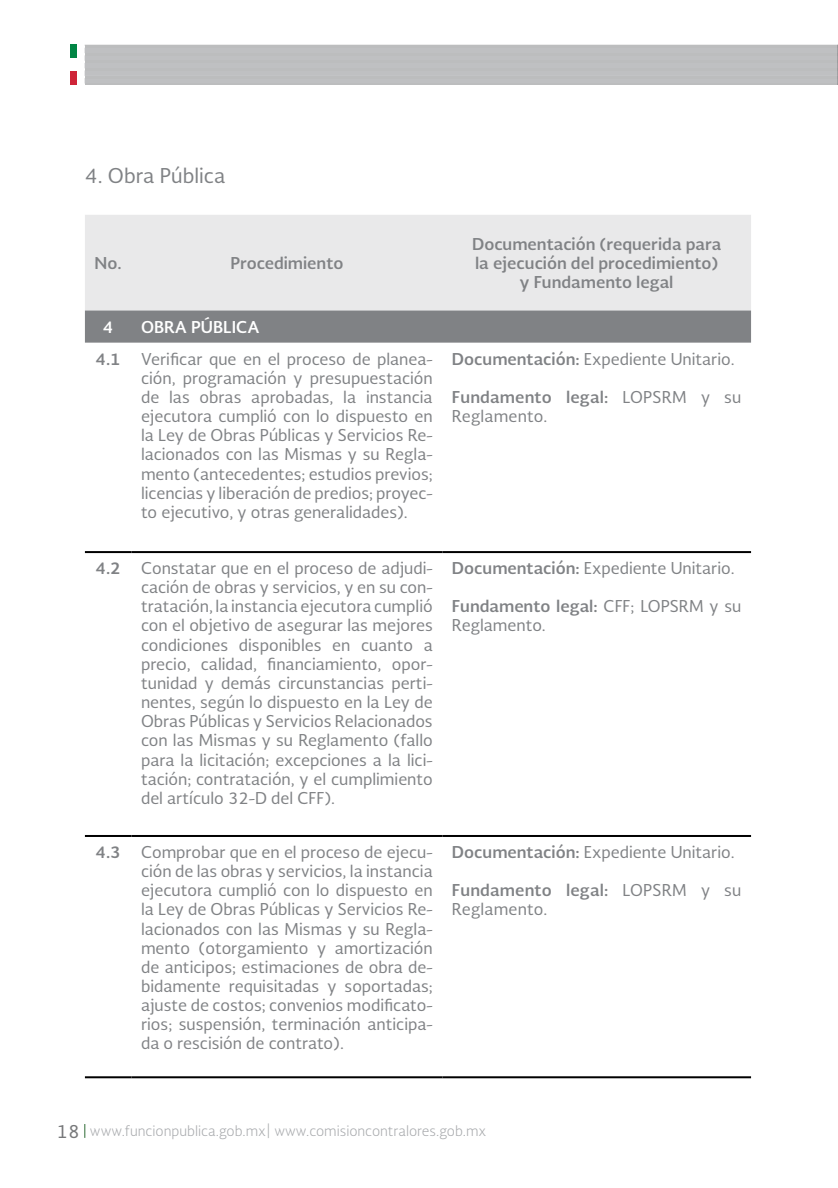
<style>
.page{position:relative;width:838px;height:1188px;background:#fff}
.page>*{position:absolute;margin:0;border:0;box-sizing:border-box;transform-origin:0 0}
.t1{font:19.95px "Soberana Sans";color:#808285}
.t2{font:15.9px/19.2px "Soberana Sans";color:#808285;text-align:justify}
.t3{font:700 15.9px/19.2px "Soberana Sans";color:#808285;text-align:center}
.t4{font:700 15.9px "Soberana Sans";color:#fff}
.t5{font:300 13.95px "Soberana Sans";color:#a7a9ac}
.s1{font-weight:700}
.s2{font-weight:400;font-size:18px;color:#77787a}
</style>
<div class="page">
<div style="left:70px;top:45px;width:6px;height:13px;background:#008544"></div>
<div style="left:70px;top:71px;width:6px;height:14px;background:#cf2438"></div>
<svg style="left:84px;top:1124px;width:1px;height:14px"></svg>
<div style="left:85px;top:45px;width:753px;height:40px;background:#bfc0c2"></div>
<div style="left:85px;top:215px;width:665px;height:96px;background:#e9e9ea"></div>
<div style="left:85px;top:311px;width:665px;height:32px;background:#808285"></div>
<hr style="left:85px;top:551px;width:46px;height:2px;background:#000">
<hr style="left:131px;top:551px;width:311px;height:2px;background:#000">
<hr style="left:442px;top:551px;width:308px;height:2px;background:#000">
<hr style="left:85px;top:835px;width:46px;height:2px;background:#000">
<hr style="left:131px;top:835px;width:311px;height:2px;background:#000">
<hr style="left:442px;top:835px;width:308px;height:2px;background:#000">
<hr style="left:85px;top:1076px;width:46px;height:2px;background:#000">
<hr style="left:131px;top:1076px;width:311px;height:2px;background:#000">
<hr style="left:442px;top:1076px;width:308px;height:2px;background:#000">
<p class="t1" style="left:85px;top:163px;width:142px">4. Obra Pública</p>
<p class="t3" style="left:95px;top:253px;width:29px">No.</p>
<p class="t3" style="left:230px;top:253px;width:114px">Procedimiento</p>
<p class="t3" style="left:472px;top:234px;width:251px">Documentación (requerida para la ejecución del procedimiento) y Fundamento legal</p>
<p class="t4" style="left:103px;top:317px;width:12px">4</p>
<p class="t4" style="left:141px;top:317px;width:120px">OBRA PÚBLICA</p>
<p class="t3" style="left:96px;top:349px;width:26px">4.1</p>
<p class="t2" style="left:141px;top:349px;width:293px">Verificar que en el proceso de planea&shy;ción, programación y presupuestación de las obras aprobadas, la instancia ejecutora cumplió con lo dispuesto en la Ley de Obras Públicas y Servicios Re&shy;lacionados con las Mismas y su Regla&shy;mento (antecedentes; estudios previos; licencias y liberación de predios; proyec&shy;to ejecutivo, y otras generalidades).</p>
<p class="t2" style="left:452px;top:349px;width:284px"><span class="s1">Documentación:</span> Expediente Unitario.</p>
<p class="t2" style="left:452px;top:387px;width:291px"><span class="s1">Fundamento legal:</span> LOPSRM y su<br>Reglamento.</p>
<p class="t3" style="left:96px;top:558px;width:26px">4.2</p>
<p class="t2" style="left:141px;top:558px;width:293px">Constatar que en el proceso de adjudi&shy;cación de obras y servicios, y en su con&shy;tratación, la instancia ejecutora cumplió con el objetivo de asegurar las mejores condiciones disponibles en cuanto a precio, calidad, financiamiento, opor&shy;tunidad y demás circunstancias perti&shy;nentes, según lo dispuesto en la Ley de Obras Públicas y Servicios Relacionados con las Mismas y su Reglamento (fallo para la licitación; excepciones a la lici&shy;tación; contratación, y el cumplimiento del artículo 32-D del CFF).</p>
<p class="t2" style="left:452px;top:558px;width:284px"><span class="s1">Documentación:</span> Expediente Unitario.</p>
<p class="t2" style="left:452px;top:597px;width:291px"><span class="s1">Fundamento legal:</span> CFF; LOPSRM y su<br>Reglamento.</p>
<p class="t3" style="left:96px;top:842px;width:26px">4.3</p>
<p class="t2" style="left:141px;top:842px;width:293px">Comprobar que en el proceso de ejecu&shy;ción de las obras y servicios, la instancia ejecutora cumplió con lo dispuesto en la Ley de Obras Públicas y Servicios Re&shy;lacionados con las Mismas y su Regla&shy;mento (otorgamiento y amortización de anticipos; estimaciones de obra de&shy;bidamente requisitadas y soportadas; ajuste de costos; convenios modificato&shy;rios; suspensión, terminación anticipa&shy;da o rescisión de contrato).</p>
<p class="t2" style="left:452px;top:842px;width:284px"><span class="s1">Documentación:</span> Expediente Unitario.</p>
<p class="t2" style="left:452px;top:881px;width:291px"><span class="s1">Fundamento legal:</span> LOPSRM y su<br>Reglamento.</p>
<p class="t5" style="left:56px;top:1124px;width:431px"><span class="s2">18</span> www.funcionpublica.gob.mx| www.comisioncontralores.gob.mx</p>
</div>
